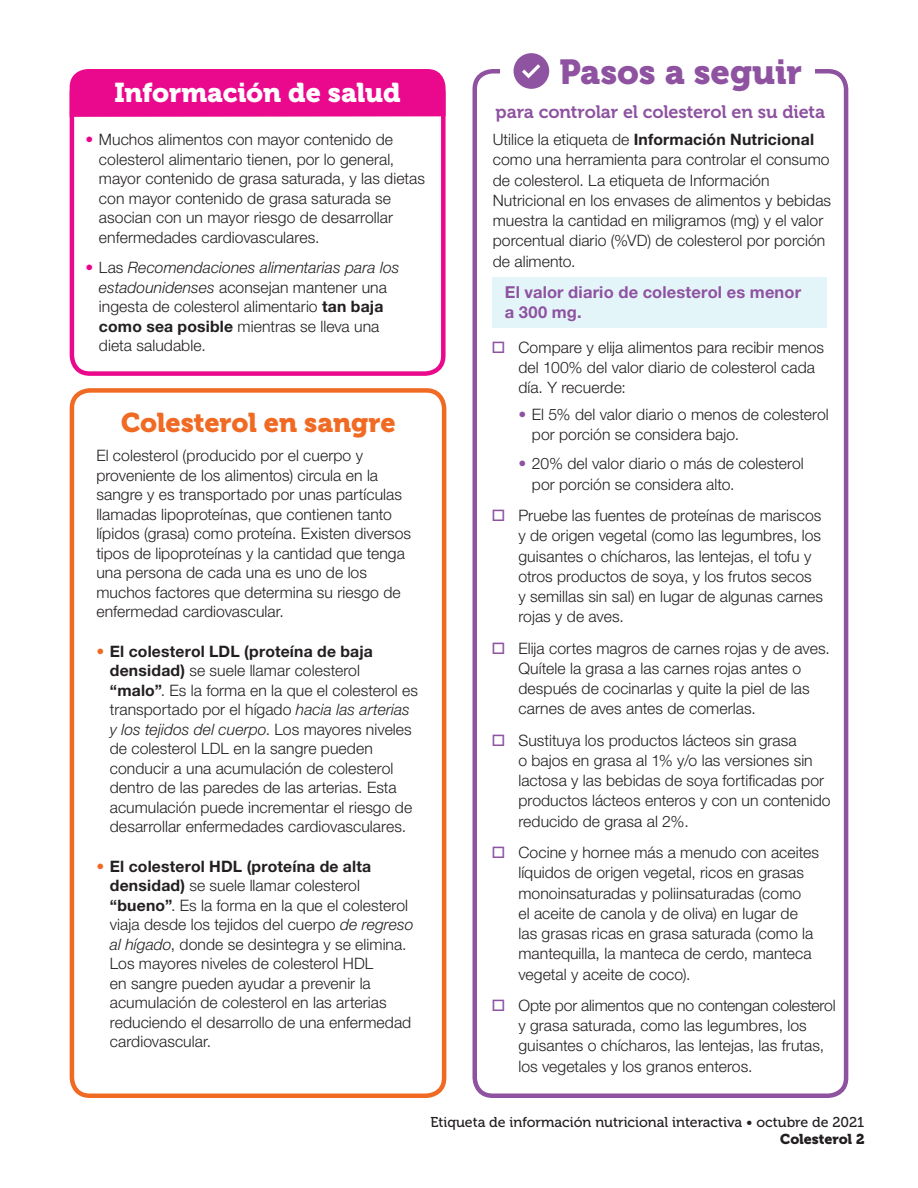
<style>
.page{position:relative;width:918px;height:1188px;background:#fff}
.page>*{position:absolute;margin:0;border:0;box-sizing:border-box;transform-origin:0 0}
.t1{font:34.5px "Museo 900";letter-spacing:-.005em;color:#8e52a1}
.t2{font:27px "Museo 900";letter-spacing:-.005em;color:#fff}
.t3{font:27px "Museo 900";letter-spacing:-.005em;color:#f06a23}
.t4{font:18px "Museo 700";letter-spacing:-.01em;color:#8e52a1}
.t5{font:700 16.5px/19.5px "Helvetica Neue LT Std";letter-spacing:.01em;color:#8e52a1}
.t6{font:300 15.75px/19.5px "Helvetica Neue LT Std";letter-spacing:.005em;color:#231f20}
.t7{font:14.25px "Museo 500";color:#231f20}
.t8{font:14.25px "Museo 900";color:#231f20}
.s1{color:#ed028c}
.s2{font-style:italic}
.s3{font-weight:700}
.s4{font-weight:700;color:#f06a23}
.s5{color:#8e52a1}
</style>
<div class="page">
<div style="left:70px;top:388px;width:376px;height:710px;border:4px solid #f06a23;border-radius:18px"></div>
<div style="left:70px;top:73px;width:376px;height:303px;border:4px solid #ea098d;border-radius:18px"></div>
<div style="left:70px;top:69px;width:376px;height:48px;background:#ea098d"></div>
<div style="left:472px;top:69px;width:376px;height:1029px;border:4px solid #8e52a1;border-radius:18px"></div>
<div style="left:501px;top:53px;width:314px;height:34px;background:#fff"></div>
<div style="left:514px;top:53px;width:35px;height:36px;background:#8f54a1;border-radius:50%"></div>
<svg style="left:522px;top:64px;width:18px;height:14px"></svg>
<div style="left:493px;top:278px;width:334px;height:50px;background:#e4f5f9"></div>
<h2 class="t2" style="left:114px;top:78px;width:288px">Información de salud</h2>
<p class="t6" style="left:99px;top:130px;width:328px;text-indent:-13px"><span class="s1">•</span> Muchos alimentos con mayor contenido de colesterol alimentario tienen, por lo general, mayor contenido de grasa saturada, y las dietas con mayor contenido de grasa saturada se asocian con un mayor riesgo de desarrollar enfermedades cardiovasculares.</p>
<p class="t6" style="left:99px;top:258px;width:302px;text-indent:-13px"><span class="s1">•</span> Las <span class="s2">Recomendaciones alimentarias para los estadounidenses</span> aconsejan mantener una ingesta de colesterol alimentario <span class="s3">tan baja como sea posible</span> mientras se lleva una dieta saludable.</p>
<h2 class="t3" style="left:121px;top:407px;width:276px">Colesterol en sangre</h2>
<p class="t6" style="left:96px;top:446px;width:316px">El colesterol (producido por el cuerpo y proveniente de los alimentos) circula en la sangre y es transportado por unas partículas llamadas lipoproteínas, que contienen tanto lípidos (grasa) como proteína. Existen diversos tipos de lipoproteínas y la cantidad que tenga una persona de cada una es uno de los muchos factores que determina su riesgo de enfermedad cardiovascular.</p>
<p class="t6" style="left:110px;top:641px;width:310px;text-indent:-13px"><span class="s4">•</span> <span class="s3">El colesterol LDL (proteína de baja densidad)</span> se suele llamar colesterol <span class="s3">“malo”</span>. Es la forma en la que el colesterol es transportado por el hígado <span class="s2">hacia las arterias y los tejidos del cuerpo</span>. Los mayores niveles de colesterol LDL en la sangre pueden conducir a una acumulación de colesterol dentro de las paredes de las arterias. Esta acumulación puede incrementar el riesgo de desarrollar enfermedades cardiovasculares.</p>
<p class="t6" style="left:110px;top:856px;width:305px;text-indent:-13px"><span class="s4">•</span> <span class="s3">El colesterol HDL (proteína de alta densidad)</span> se suele llamar colesterol <span class="s3">“bueno”</span>. Es la forma en la que el colesterol viaja desde los tejidos del cuerpo <span class="s2">de regreso al hígado</span>, donde se desintegra y se elimina.<br>Los mayores niveles de colesterol HDL<br>en sangre pueden ayudar a prevenir la acumulación de colesterol en las arterias reduciendo el desarrollo de una enfermedad cardiovascular.</p>
<h2 class="t1" style="left:559px;top:53px;width:244px">Pasos a seguir</h2>
<h3 class="t4" style="left:496px;top:102px;width:331px">para controlar el colesterol en su dieta</h3>
<p class="t6" style="left:493px;top:129px;width:340px;line-height:20.2px">Utilice la etiqueta de <span class="s3">Información Nutricional </span>como una herramienta para controlar el consumo de colesterol. La etiqueta de Información Nutricional en los envases de alimentos y bebidas muestra la cantidad en miligramos (mg) y el valor porcentual diario (%VD) de colesterol por porción de alimento.</p>
<h3 class="t5" style="left:505px;top:282px;width:298px">El valor diario de colesterol es menor a 300 mg.</h3>
<p class="t6" style="left:518px;top:337px;width:307px;line-height:20.2px">Compare y elija alimentos para recibir menos del 100% del valor diario de colesterol cada día. Y recuerde:</p>
<p class="t6" style="left:532px;top:404px;width:298px;line-height:20.2px;text-indent:-13px"><span class="s5">•</span> El 5% del valor diario o menos de colesterol por porción se considera bajo.</p>
<p class="t6" style="left:532px;top:453px;width:273px;line-height:20.2px;text-indent:-13px"><span class="s5">•</span> 20% del valor diario o más de colesterol por porción se considera alto.</p>
<p class="t6" style="left:518px;top:505px;width:306px;line-height:20.2px">Pruebe las fuentes de proteínas de mariscos y de origen vegetal (como las legumbres, los guisantes o chícharos, las lentejas, el tofu y otros productos de soya, y los frutos secos<br>y semillas sin sal) en lugar de algunas carnes rojas y de aves.</p>
<p class="t6" style="left:518px;top:638px;width:313px;line-height:20.2px">Elija cortes magros de carnes rojas y de aves.<br>Quítele la grasa a las carnes rojas antes o después de cocinarlas y quite la piel de las carnes de aves antes de comerlas.</p>
<p class="t6" style="left:518px;top:730px;width:314px;line-height:20.2px">Sustituya los productos lácteos sin grasa<br>o bajos en grasa al 1% y/o las versiones sin lactosa y las bebidas de soya fortificadas por productos lácteos enteros y con un contenido reducido de grasa al 2%.</p>
<p class="t6" style="left:518px;top:842px;width:302px;line-height:20.2px">Cocine y hornee más a menudo con aceites líquidos de origen vegetal, ricos en grasas monoinsaturadas y poliinsaturadas (como<br>el aceite de canola y de oliva) en lugar de las grasas ricas en grasa saturada (como la mantequilla, la manteca de cerdo, manteca vegetal y aceite de coco).</p>
<p class="t6" style="left:518px;top:995px;width:319px;line-height:20.2px">Opte por alimentos que no contengan colesterol y grasa saturada, como las legumbres, los guisantes o chícharos, las lentejas, las frutas, los vegetales y los granos enteros.</p>
<p class="t7" style="left:430px;top:1115px;width:436px">Etiqueta de información nutricional interactiva • octubre de 2021</p>
<p class="t8" style="left:780px;top:1131px;width:86px">Colesterol 2</p>
</div>
